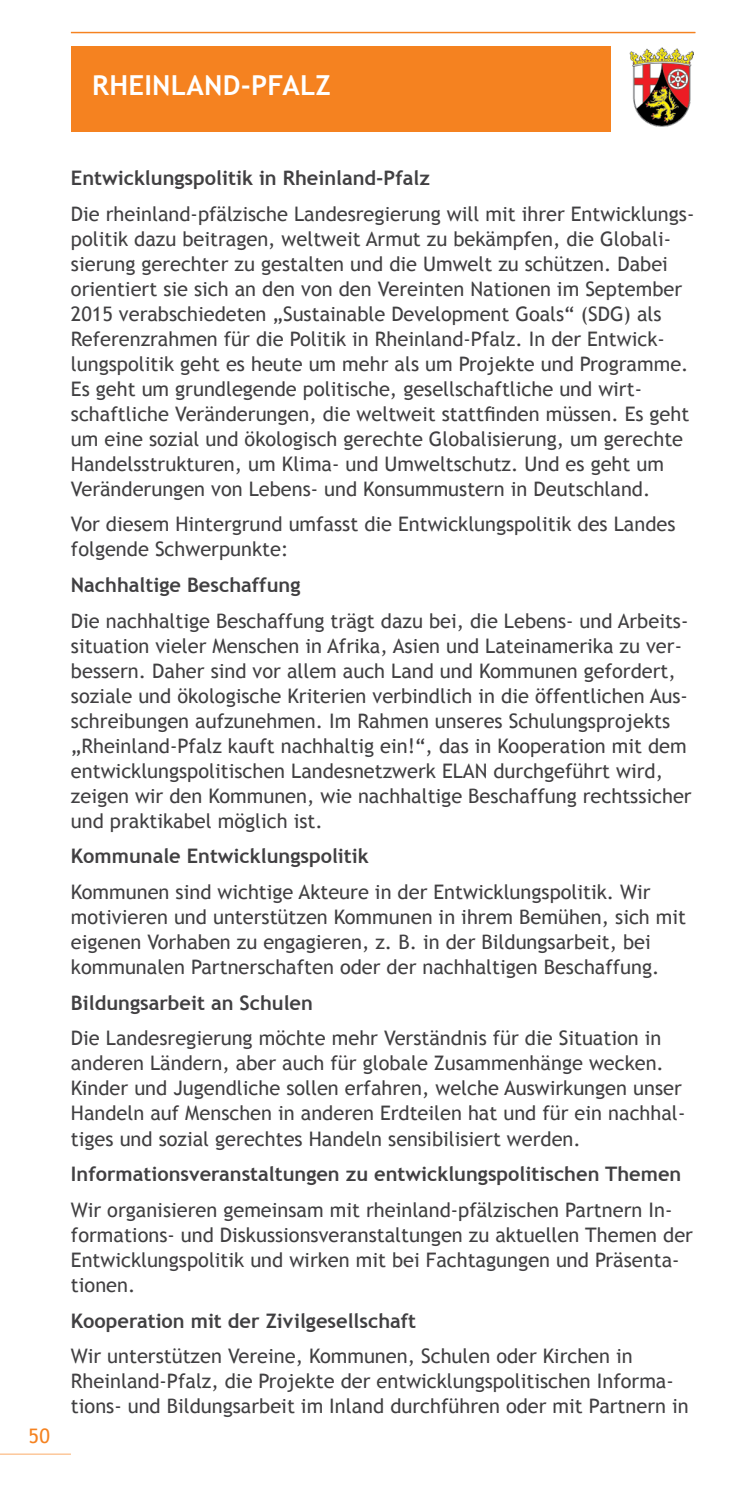
<style>
.page{position:relative;width:745px;height:1489px;background:#fff}
.page>*{position:absolute;margin:0;border:0;box-sizing:border-box;transform-origin:0 0}
.t1{font:700 27.5px "Trebuchet MS";letter-spacing:.01em;color:#fff}
.t2{font:20px/25px "Trebuchet MS";color:#414042}
.t3{font:700 20px "Trebuchet MS";color:#414042}
.t4{font:20px "Trebuchet MS";color:#f58220}
</style>
<div class="page">
<div style="left:71px;top:46px;width:538px;height:85px;background:#f58220"></div>
<hr style="left:0;top:1453px;width:71px;height:1px;background:#fcbc86">
<hr style="left:71px;top:32px;width:623px;height:1px;background:#f58220">
<img style="left:629px;top:48px;width:63px;height:78px">
<h1 class="t1" style="left:92px;top:68px;width:18px">Rhe</h1>
<h1 class="t1" style="left:144px;top:68px;width:186px">inland-Pfalz</h1>
<p class="t4" style="left:28px;top:1424px;width:23px">50</p>
<p class="t3" style="left:71px;top:165px;width:360px">Entwicklungspolitik in Rheinland-Pfalz</p>
<p class="t2" style="left:71px;top:201px;width:624px">Die rheinland-pfälzische Landesregierung will mit ihrer Entwicklungs&shy;politik dazu beitragen, weltweit Armut zu bekämpfen, die Globali&shy;sierung gerechter zu gestalten und die Umwelt zu schützen. Dabei orientiert sie sich an den von den Vereinten Nationen im September 2015 verabschiedeten „Sustainable Development Goals“ (SDG) als Referenzrahmen für die Politik in Rheinland-Pfalz. In der Entwick&shy;lungspolitik geht es heute um mehr als um Projekte und Programme.<br>Es geht um grundlegende politische, gesellschaftliche und wirt&shy;schaftliche Veränderungen, die weltweit stattfinden müssen. Es geht um eine sozial und ökologisch gerechte Globalisierung, um gerechte Handelsstrukturen, um Klima- und Umweltschutz. Und es geht um Veränderungen von Lebens- und Konsummustern in Deutschland.</p>
<p class="t2" style="left:71px;top:512px;width:605px">Vor diesem Hintergrund umfasst die Entwicklungspolitik des Landes folgende Schwerpunkte:</p>
<p class="t3" style="left:71px;top:572px;width:231px">Nachhaltige Beschaffung</p>
<p class="t2" style="left:71px;top:608px;width:622px">Die nachhaltige Beschaffung trägt dazu bei, die Lebens- und Arbeits&shy;situation vieler Menschen in Afrika, Asien und Lateinamerika zu ver&shy;bessern. Daher sind vor allem auch Land und Kommunen gefordert, soziale und ökologische Kriterien verbindlich in die öffentlichen Aus&shy;schreibungen aufzunehmen. Im Rahmen unseres Schulungsprojekts „Rheinland-Pfalz kauft nachhaltig ein!“, das in Kooperation mit dem entwicklungspolitischen Landesnetzwerk ELAN durchgeführt wird, zeigen wir den Kommunen, wie nachhaltige Beschaffung rechtssicher und praktikabel möglich ist.</p>
<p class="t3" style="left:71px;top:843px;width:299px">Kommunale Entwicklungspolitik</p>
<p class="t2" style="left:71px;top:879px;width:616px">Kommunen sind wichtige Akteure in der Entwicklungspolitik. Wir motivieren und unterstützen Kommunen in ihrem Bemühen, sich mit eigenen Vorhaben zu engagieren, z. B. in der Bildungsarbeit, bei kommunalen Partnerschaften oder der nachhaltigen Beschaffung.</p>
<p class="t3" style="left:71px;top:990px;width:243px">Bildungsarbeit an Schulen</p>
<p class="t2" style="left:71px;top:1026px;width:615px">Die Landesregierung möchte mehr Verständnis für die Situation in anderen Ländern, aber auch für globale Zusammenhänge wecken.<br>Kinder und Jugendliche sollen erfahren, welche Auswirkungen unser Handeln auf Menschen in anderen Erdteilen hat und für ein nachhal&shy;tiges und sozial gerechtes Handeln sensibilisiert werden.</p>
<p class="t3" style="left:71px;top:1161px;width:611px">Informationsveranstaltungen zu entwicklungspolitischen Themen</p>
<p class="t2" style="left:71px;top:1197px;width:623px">Wir organisieren gemeinsam mit rheinland-pfälzischen Partnern In&shy;formations- und Diskussionsveranstaltungen zu aktuellen Themen der Entwicklungspolitik und wirken mit bei Fachtagungen und Präsenta&shy;tionen.</p>
<p class="t3" style="left:71px;top:1307px;width:346px">Kooperation mit der Zivilgesellschaft</p>
<p class="t2" style="left:71px;top:1343px;width:619px">Wir unterstützen Vereine, Kommunen, Schulen oder Kirchen in<br>Rheinland-Pfalz, die Projekte der entwicklungspolitischen Informa&shy;tions- und Bildungsarbeit im Inland durchführen oder mit Partnern in</p>
</div>
